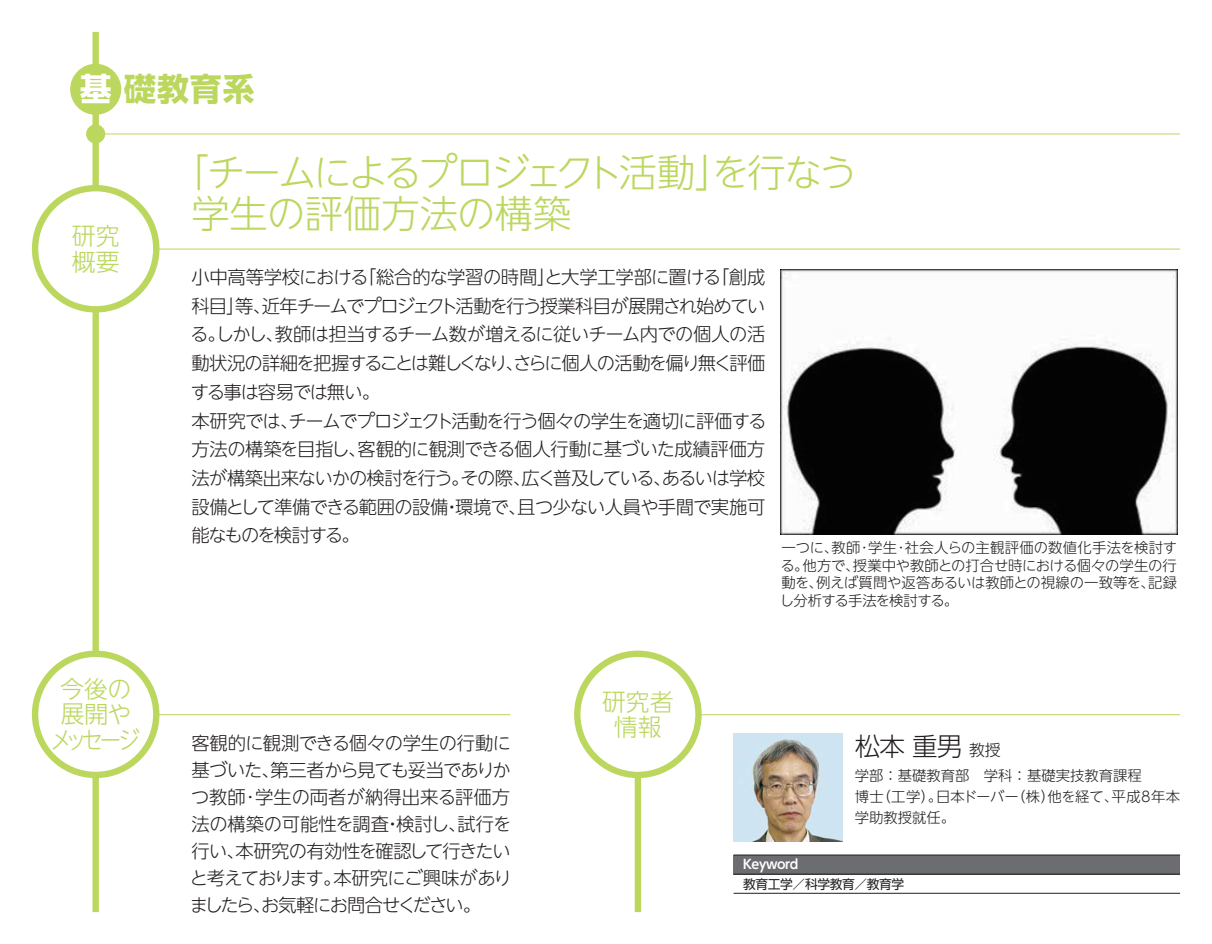
<style>
.page{position:relative;width:1212px;height:944px;background:#fff}
.page>*{position:absolute;margin:0;border:0;box-sizing:border-box;transform-origin:0 0}
.t1{font:300 38.25px/41.4px "UD Shin Go NT Pr 6 N";letter-spacing:-.065em;color:#bbd75e}
.t2{font:700 31.95px "UD Shin Go NT Pr 6 N";letter-spacing:.03em;color:#bbd75e}
.t3{font:300 25.43px "UD Shin Go NT Pr 6 N";color:#231f20}
.t4{font:300 23.85px/25.4px "UD Shin Go NT Pr 6 N";letter-spacing:-.09em;color:#bbd75e;text-align:center}
.t5{font:300 23.85px/25.4px "UD Shin Go NT Pr 6 N";color:#bbd75e}
.t6{font:300 18.22px/28.8px "UD Shin Go NT Pr 6 N";letter-spacing:-.05em;color:#231f20}
.t7{font:300 18.22px/28.8px "UD Shin Go NT Pr 6 N";letter-spacing:-.095em;color:#231f20}
.t8{font:300 18.22px/28.8px "UD Shin Go NT Pr 6 N";letter-spacing:-.025em;color:#231f20}
.t9{font:300 18.22px/27px "UD Shin Go NT Pr 6 N";letter-spacing:-.09em;color:#231f20}
.t10{font:300 18.22px "UD Shin Go NT Pr 6 N";letter-spacing:.005em;color:#231f20}
.t11{font:300 18.22px "UD Shin Go NT Pr 6 N";letter-spacing:-.02em;color:#231f20}
.t12{font:300 18.22px "UD Shin Go NT Pr 6 N";letter-spacing:-.1em;color:#231f20}
.t13{font:300 18.22px "UD Shin Go NT Pr 6 N";letter-spacing:-.005em;color:#231f20}
.t14{font:300 15.97px "UD Shin Go NT Pr 6 N";color:#231f20}
.t15{font:300 14.4px/20.7px "UD Shin Go NT Pr 6 N";color:#231f20}
.t16{font:300 14.4px "UD Shin Go NT Pr 6 N";letter-spacing:.02em;color:#231f20}
.t17{font:300 14.4px/17.6px "UD Shin Go NT Pr 6 N";letter-spacing:-.055em;color:#231f20}
.t18{font:12.83px "UD Shin Go NT Pr 6 N";letter-spacing:-.03em;color:#231f20}
.t19{font:700 12.83px "UD Shin Go NT Pr 6 N De";letter-spacing:-.03em;color:#fff}
.s1{color:#fff}
</style>
<div class="page">
<hr style="left:96px;top:134px;width:1084px;height:1px;background:#bbd75e">
<div style="left:92px;top:32px;width:7px;height:880px;background:#bbd75e"></div>
<div style="left:70px;top:64px;width:51px;height:51px;background:#bbd75e;border-radius:50%"></div>
<div style="left:86px;top:124px;width:19px;height:20px;background:#bbd75e;border-radius:50%"></div>
<hr style="left:96px;top:249px;width:1084px;height:1px;background:#bbd75e">
<hr style="left:96px;top:714px;width:414px;height:1px;background:#bbd75e">
<hr style="left:638px;top:714px;width:542px;height:1px;background:#bbd75e">
<div style="left:635px;top:676px;width:6px;height:236px;background:#bbd75e"></div>
<div style="left:35px;top:188px;width:121px;height:121px;background:#fff;border-radius:50%"></div>
<div style="left:32px;top:185px;width:127px;height:128px;border:6px solid #bbd75e;border-radius:50%"></div>
<div style="left:35px;top:654px;width:121px;height:121px;background:#fff;border-radius:50%"></div>
<div style="left:32px;top:651px;width:127px;height:127px;border:6px solid #bbd75e;border-radius:50%"></div>
<div style="left:577px;top:654px;width:121px;height:121px;background:#fff;border-radius:50%"></div>
<div style="left:574px;top:651px;width:128px;height:127px;border:6px solid #bbd75e;border-radius:50%"></div>
<img style="left:733px;top:733px;width:109px;height:109px">
<img style="left:781px;top:269px;width:396px;height:265px">
<div style="left:733px;top:855px;width:447px;height:19px;background:#6c6d70"></div>
<hr style="left:733px;top:855px;width:447px;height:1px;background:#231f20">
<hr style="left:733px;top:874px;width:447px;height:1px;background:#231f20">
<hr style="left:733px;top:893px;width:447px;height:1px;background:#231f20">
<h2 class="t2" style="left:80px;top:63px;width:176px"><span class="s1">基</span>礎教育系</h2>
<h3 class="t5" style="left:72px;top:222px;width:49px">研究概要</h3>
<h3 class="t4" style="left:50px;top:675px;width:91px">今後の展開やメッセージ</h3>
<h1 class="t1" style="left:191px;top:150px;width:667px;text-indent:-21px">「チームによるプロジェクト活動｣を行なう学生の評価方法の構築</h1>
<p class="t6" style="left:191px;top:262px;width:575px;text-align:right">小中高等学校における｢総合的な学習の時間｣と大学工学部に置ける｢創成近年チームでプロジェクト活動を行う授業科目が展開され始めてい</p>
<p class="t6" style="left:190px;top:291px;width:577px">科目等｣ 、<br>るしかし教師は担当するチーム数が増えるに従いチーム内での個人の活</p>
<p class="t7" style="left:191px;top:319px;width:576px;text-indent:16px">。<br>動状況の詳細を把握することは難しくなりさらに個人の活動を偏り無く評価</p>
<p class="t6" style="left:265px;top:319px;width:20px">、</p>
<p class="t6" style="left:505px;top:348px;width:20px">、</p>
<p class="t6" style="left:191px;top:377px;width:577px">する事は容易では無い。<br>本研究ではチームでプロジェクト活動を行う個々の学生を適切に評価する</p>
<p class="t8" style="left:191px;top:406px;width:575px;text-indent:89px">、<br>方法の構築を目指し客観的に観測できる個人行動に基づいた成績評価方</p>
<p class="t6" style="left:348px;top:434px;width:20px">、</p>
<p class="t6" style="left:191px;top:463px;width:341px">法が構築出来ないかの検討を行うその際、</p>
<p class="t7" style="left:522px;top:463px;width:245px">広く普及しているあるいは学校</p>
<p class="t6" style="left:451px;top:463px;width:20px">。</p>
<p class="t6" style="left:653px;top:463px;width:20px">、</p>
<p class="t6" style="left:191px;top:492px;width:337px">設備として準備できる範囲の設備環境で、</p>
<p class="t6" style="left:517px;top:492px;width:250px">且つ少ない人員や手間で実施可</p>
<p class="t6" style="left:443px;top:492px;width:20px">・</p>
<p class="t12" style="left:191px;top:521px;width:170px">能なものを検討する。</p>
<p class="t16" style="left:831px;top:536px;width:347px">教師･学生･社会人らの主観評価の数値化手法を検討す</p>
<p class="t15" style="left:781px;top:537px;width:58px">一つに、</p>
<p class="t15" style="left:853px;top:554px;width:326px">授業中や教師との打合せ時における個々の学生の行</p>
<p class="t15" style="left:802px;top:554px;width:59px">他方で、</p>
<p class="t15" style="left:780px;top:554px;width:30px">る。</p>
<p class="t15" style="left:816px;top:572px;width:340px">例えば質問や返答あるいは教師との視線の一致等を、</p>
<p class="t17" style="left:780px;top:573px;width:180px">動を、<br>し分析する手法を検討する。</p>
<p class="t15" style="left:1148px;top:572px;width:30px">記録</p>
<p class="t6" style="left:191px;top:728px;width:321px;line-height:27px">客観的に観測できる個々の学生の行動に基づいた第三者から見ても妥当でありか</p>
<p class="t6" style="left:261px;top:755px;width:20px">、</p>
<p class="t10" style="left:191px;top:782px;width:321px">つ教師･学生の両者が納得出来る評価方</p>
<p class="t6" style="left:458px;top:809px;width:55px">試行を</p>
<p class="t11" style="left:191px;top:809px;width:277px">法の構築の可能性を調査検討し、</p>
<p class="t6" style="left:235px;top:810px;width:276px;line-height:27px;text-indent:148px">・<br>本研究の有効性を確認して行きたい</p>
<p class="t6" style="left:191px;top:836px;width:55px">行い、</p>
<p class="t13" style="left:333px;top:863px;width:180px">本研究にご興味があり</p>
<p class="t9" style="left:190px;top:864px;width:293px">と考えております。<br>ましたらお気軽にお問合せください。</p>
<p class="t6" style="left:253px;top:890px;width:20px">、</p>
<h3 class="t5" style="left:602px;top:688px;width:73px;text-align:center">研究者情報</h3>
<h3 class="t3" style="left:855px;top:726px;width:109px">松本重男</h3>
<p class="t15" style="left:1111px;top:765px;width:70px;text-indent:-257px">学部：基礎教育部　学科：基礎実技教育課程<br>平成8年本</p>
<p class="t14" style="left:969px;top:737px;width:33px">教授</p>
<p class="t15" style="left:936px;top:786px;width:84px">日本ドーバー</p>
<p class="t15" style="left:876px;top:786px;width:67px">（工学）。</p>
<p class="t15" style="left:1011px;top:786px;width:45px">（株）</p>
<p class="t15" style="left:855px;top:786px;width:102px">博士<br>学助教授就任。</p>
<p class="t15" style="left:1047px;top:786px;width:72px">他を経て、</p>
<p class="t19" style="left:743px;top:854px;width:57px">Keyword</p>
<p class="t18" style="left:743px;top:873px;width:163px">教育工学／科学教育／教育学</p>
</div>
